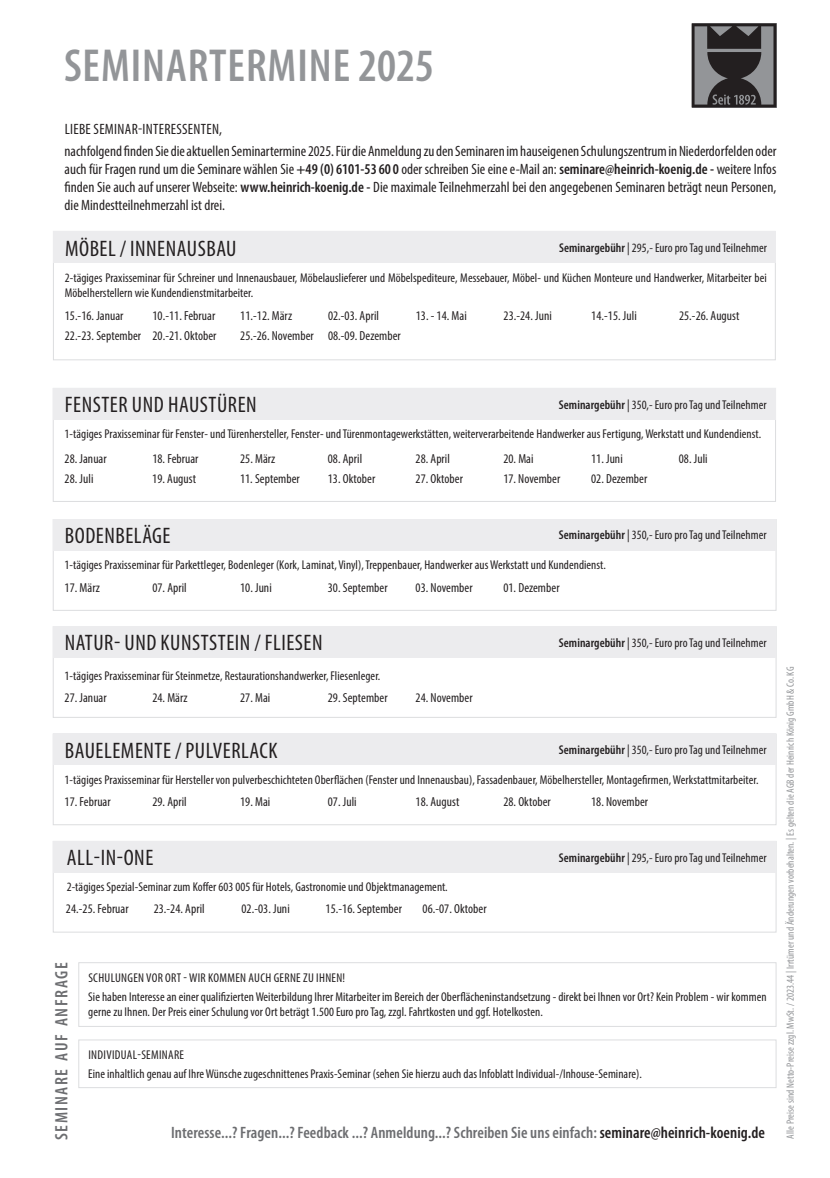
<style>
.page{position:relative;width:830px;height:1178px;background:#fff}
.page>*{position:absolute;margin:0;border:0;box-sizing:border-box;transform-origin:0 0}
.t1{font:600 condensed 46.5px "Myriad Pro";letter-spacing:.02em;color:#939598}
.t2{font:condensed 22.5px "Myriad Pro";letter-spacing:.025em;color:#231f20}
.t3{font:600 condensed 18px "Myriad Pro";letter-spacing:.085em;color:#6c6d70}
.t4{font:600 condensed 16.5px "Myriad Pro";letter-spacing:.005em;color:#6c6d70}
.t5{font:condensed 15px/18px "Myriad Pro";color:#231f20}
.t6{font:condensed 13.2px "Myriad Pro";letter-spacing:.005em;color:#231f20}
.t7{font:condensed 12.75px/19.2px "Myriad Pro";letter-spacing:.005em;color:#231f20}
.t8{font:condensed 10.5px "Myriad Pro";letter-spacing:.005em;color:#939598}
.s1{font-weight:600}
.s2{color:#231f20}
</style>
<div class="page">
<div style="left:53px;top:231px;width:722px;height:32px;background:#ececee"></div>
<div style="left:53px;top:388px;width:722px;height:114px;border:1px solid #dcdddf"></div>
<div style="left:53px;top:388px;width:722px;height:31px;background:#ececee"></div>
<div style="left:53px;top:519px;width:723px;height:92px;border:1px solid #dcdddf"></div>
<div style="left:53px;top:519px;width:722px;height:31px;background:#ececee"></div>
<div style="left:53px;top:626px;width:723px;height:92px;border:1px solid #dcdddf"></div>
<div style="left:53px;top:626px;width:722px;height:32px;background:#ececee"></div>
<div style="left:53px;top:841px;width:723px;height:91px;border:1px solid #dcdddf"></div>
<div style="left:53px;top:841px;width:722px;height:31px;background:#ececee"></div>
<div style="left:53px;top:734px;width:723px;height:91px;border:1px solid #dcdddf"></div>
<div style="left:53px;top:734px;width:722px;height:31px;background:#ececee"></div>
<svg style="left:691px;top:23px;width:85px;height:85px;background:#555355"></svg>
<div style="left:78px;top:962px;width:698px;height:65px;border:1px solid #dcdddf"></div>
<div style="left:78px;top:1039px;width:698px;height:49px;border:1px solid #dcdddf"></div>
<h1 class="t1" style="left:64px;top:37px;width:371px">seminarTERMINE 2025</h1>
<p class="t5" style="left:65px;top:118px;width:713px;line-height:22.2px">Liebe Seminar-Interessenten,<br>nachfolgend finden Sie die aktuellen Seminartermine 2025. Für die Anmeldung zu den Seminaren im hauseigenen Schulungszentrum in Niederdorfelden oder</p>
<p class="t5" style="left:65px;top:160px;width:713px;text-align:justify">auch für Fragen rund um die Seminare wählen Sie <span class="s1">+49 (0) 6101-53 60 0</span> oder schreiben Sie eine e-Mail an: <span class="s1">seminare@heinrich-koenig.de -</span> weitere Infos finden Sie auch auf unserer Webseite: <span class="s1">www.heinrich-koenig.de -</span> Die maximale Teilnehmerzahl bei den angegebenen Seminaren beträgt neun Personen, die Mindestteilnehmerzahl ist drei.</p>
<h2 class="t2" style="left:65px;top:234px;width:76px">MÖBEL / INNENA</h2>
<h2 class="t2" style="left:187px;top:234px;width:51px">USBAU</h2>
<p class="t7" style="left:558px;top:238px;width:209px"><span class="s1">Seminargebühr</span> | 295,- Euro pro Tag und Teilnehmer</p>
<p class="t7" style="left:65px;top:270px;width:703px;line-height:15px">2-tägiges Praxisseminar für Schreiner und Innenausbauer, Möbelauslieferer und Möbelspediteure, Messebauer, Möbel- und Küchen Monteure und Handwerker, Mitarbeiter bei<br>Möbelherstellern wie Kundendienstmitarbeiter.</p>
<p class="t6" style="left:65px;top:308px;width:60px">15.-16. Januar</p>
<p class="t6" style="left:152px;top:308px;width:64px">10.-11. Februar</p>
<p class="t6" style="left:240px;top:308px;width:53px">11.-12. März</p>
<p class="t6" style="left:328px;top:308px;width:52px">02.-03. April</p>
<p class="t6" style="left:415px;top:308px;width:52px">13. - 14. Mai</p>
<p class="t6" style="left:503px;top:308px;width:50px">23.-24. Juni</p>
<p class="t6" style="left:591px;top:308px;width:47px">14.-15. Juli</p>
<p class="t6" style="left:678px;top:308px;width:62px">25.-26. August</p>
<p class="t6" style="left:65px;top:328px;width:153px">22.-23. September 20.-21. Oktober</p>
<p class="t6" style="left:240px;top:328px;width:162px">25.-26. November 08.-09. Dezember</p>
<h2 class="t2" style="left:65px;top:391px;width:193px">Fenster und haustüren</h2>
<p class="t7" style="left:65px;top:424px;width:697px">1-tägiges Praxisseminar für Fenster- und Türenhersteller, Fenster- und Türenmontagewerkstätten, weiterverarbeitende Handwerker aus Fertigung, Werkstatt und Kundendienst.</p>
<p class="t7" style="left:558px;top:394px;width:209px"><span class="s1">Seminargebühr</span> | 350,- Euro pro Tag und Teilnehmer</p>
<p class="t6" style="left:65px;top:451px;width:44px">28. Januar</p>
<p class="t6" style="left:152px;top:451px;width:48px">18. Februar</p>
<p class="t6" style="left:240px;top:451px;width:37px">25. März</p>
<p class="t6" style="left:328px;top:451px;width:36px">08. April</p>
<p class="t6" style="left:415px;top:451px;width:36px">28. April</p>
<p class="t6" style="left:503px;top:451px;width:32px">20. Mai</p>
<p class="t6" style="left:590px;top:451px;width:33px">11. Juni</p>
<p class="t6" style="left:678px;top:451px;width:30px">08. Juli</p>
<p class="t6" style="left:64px;top:471px;width:30px">28. Juli</p>
<p class="t6" style="left:152px;top:471px;width:45px">19. August</p>
<p class="t6" style="left:240px;top:471px;width:61px">11. September</p>
<p class="t6" style="left:327px;top:471px;width:49px">13. Oktober</p>
<p class="t6" style="left:415px;top:471px;width:49px">27. Oktober</p>
<p class="t6" style="left:503px;top:471px;width:58px">17. November</p>
<p class="t6" style="left:590px;top:471px;width:58px">02. Dezember</p>
<h2 class="t2" style="left:65px;top:522px;width:107px">Bodenbeläge</h2>
<p class="t7" style="left:65px;top:555px;width:542px">1-tägiges Praxisseminar für Parkettleger, Bodenleger (Kork, Laminat, Vinyl), Treppenbauer, Handwerker aus Werkstatt und Kundendienst.</p>
<p class="t7" style="left:558px;top:525px;width:209px"><span class="s1">Seminargebühr</span> | 350,- Euro pro Tag und Teilnehmer</p>
<p class="t6" style="left:65px;top:579px;width:37px">17. März</p>
<p class="t6" style="left:152px;top:579px;width:36px">07. April</p>
<p class="t6" style="left:240px;top:579px;width:33px">10. Juni</p>
<p class="t6" style="left:328px;top:579px;width:61px">30. September</p>
<p class="t6" style="left:415px;top:579px;width:58px">03. November</p>
<p class="t6" style="left:503px;top:579px;width:58px">01. Dezember</p>
<h2 class="t2" style="left:65px;top:629px;width:259px">Natur- und Kunststein / Fliesen</h2>
<p class="t7" style="left:65px;top:666px;width:317px">1-tägiges Praxisseminar für Steinmetze, Restaurationshandwerker, Fliesenleger.</p>
<p class="t6" style="left:65px;top:689px;width:44px">27. Januar</p>
<p class="t6" style="left:152px;top:689px;width:37px">24. März</p>
<p class="t6" style="left:240px;top:689px;width:32px">27. Mai</p>
<p class="t6" style="left:328px;top:689px;width:61px">29. September</p>
<p class="t6" style="left:415px;top:689px;width:58px">24. November</p>
<p class="t7" style="left:558px;top:633px;width:209px"><span class="s1">Seminargebühr</span> | 350,- Euro pro Tag und Teilnehmer</p>
<h2 class="t2" style="left:65px;top:737px;width:212px">Bauelemente / Pulverlack</h2>
<p class="t7" style="left:65px;top:769px;width:695px">1-tägiges Praxisseminar für Hersteller von pulverbeschichteten Oberflächen (Fenster und Innenausbau), Fassadenbauer, Möbelhersteller, Montagefirmen, Werkstattmitarbeiter.</p>
<p class="t7" style="left:558px;top:740px;width:209px"><span class="s1">Seminargebühr</span> | 350,- Euro pro Tag und Teilnehmer</p>
<p class="t6" style="left:65px;top:793px;width:48px">17. Februar</p>
<p class="t6" style="left:152px;top:793px;width:36px">29. April</p>
<p class="t6" style="left:240px;top:793px;width:32px">19. Mai</p>
<p class="t6" style="left:328px;top:793px;width:30px">07. Juli</p>
<p class="t6" style="left:415px;top:793px;width:45px">18. August</p>
<p class="t6" style="left:503px;top:793px;width:49px">28. Oktober</p>
<p class="t6" style="left:591px;top:793px;width:58px">18. November</p>
<h2 class="t2" style="left:67px;top:844px;width:88px">All-In-One</h2>
<p class="t7" style="left:67px;top:877px;width:382px">2-tägiges Spezial-Seminar zum Koffer 603 005 für Hotels, Gastronomie und Objektmanagement.</p>
<p class="t6" style="left:66px;top:901px;width:64px">24.-25. Februar</p>
<p class="t6" style="left:154px;top:901px;width:52px">23.-24. April</p>
<p class="t6" style="left:241px;top:901px;width:50px">02.-03. Juni</p>
<p class="t6" style="left:325px;top:901px;width:78px">15.-16. September</p>
<p class="t6" style="left:422px;top:901px;width:66px">06.-07. Oktober</p>
<p class="t7" style="left:558px;top:847px;width:209px"><span class="s1">Seminargebühr</span> | 295,- Euro pro Tag und Teilnehmer</p>
<h3 class="t3" style="left:50px;top:1140px;width:179px;rotate:-90deg">Seminare auf Anfrage</h3>
<p class="t7" style="left:88px;top:968px;width:17px">Schulu</p>
<p class="t7" style="left:88px;top:968px;width:679px;text-indent:33px">ngen vor ort - wir kommen auch gerne zu ihnen!<br>Sie haben Interesse an einer qualifizierten Weiterbildung Ihrer Mitarbeiter im Bereich der Oberflächeninstandsetzung - direkt bei Ihnen vor Ort? Kein Problem - wir kommen</p>
<p class="t7" style="left:88px;top:1002px;width:456px">gerne zu Ihnen. Der Preis einer Schulung vor Ort beträgt 1.500 Euro pro Tag, zzgl. Fahrtkosten und ggf. Hotelkosten.</p>
<p class="t7" style="left:88px;top:1045px;width:555px">Individual-Seminare<br>Eine inhaltlich genau auf Ihre Wünsche zugeschnittenes Praxis-Seminar (sehen Sie hierzu auch das Infoblatt Individual-/Inhouse-Seminare).</p>
<p class="t4" style="left:171px;top:1122px;width:595px">Interesse...? Fragen...? Feedback ...? Anmeldung...? Schreiben Sie uns einfach: <span class="s2">seminare@heinrich-koenig.de</span></p>
<p class="t8" style="left:783px;top:1138px;width:472px;rotate:-90deg">Alle Preise sind Netto-Preise zzgl. MwSt. / 2023.44 | Irrtümer und Änderungen vorbehalten. | Es gelten die AGB der Heinrich König GmbH &amp; Co. KG</p>
</div>
